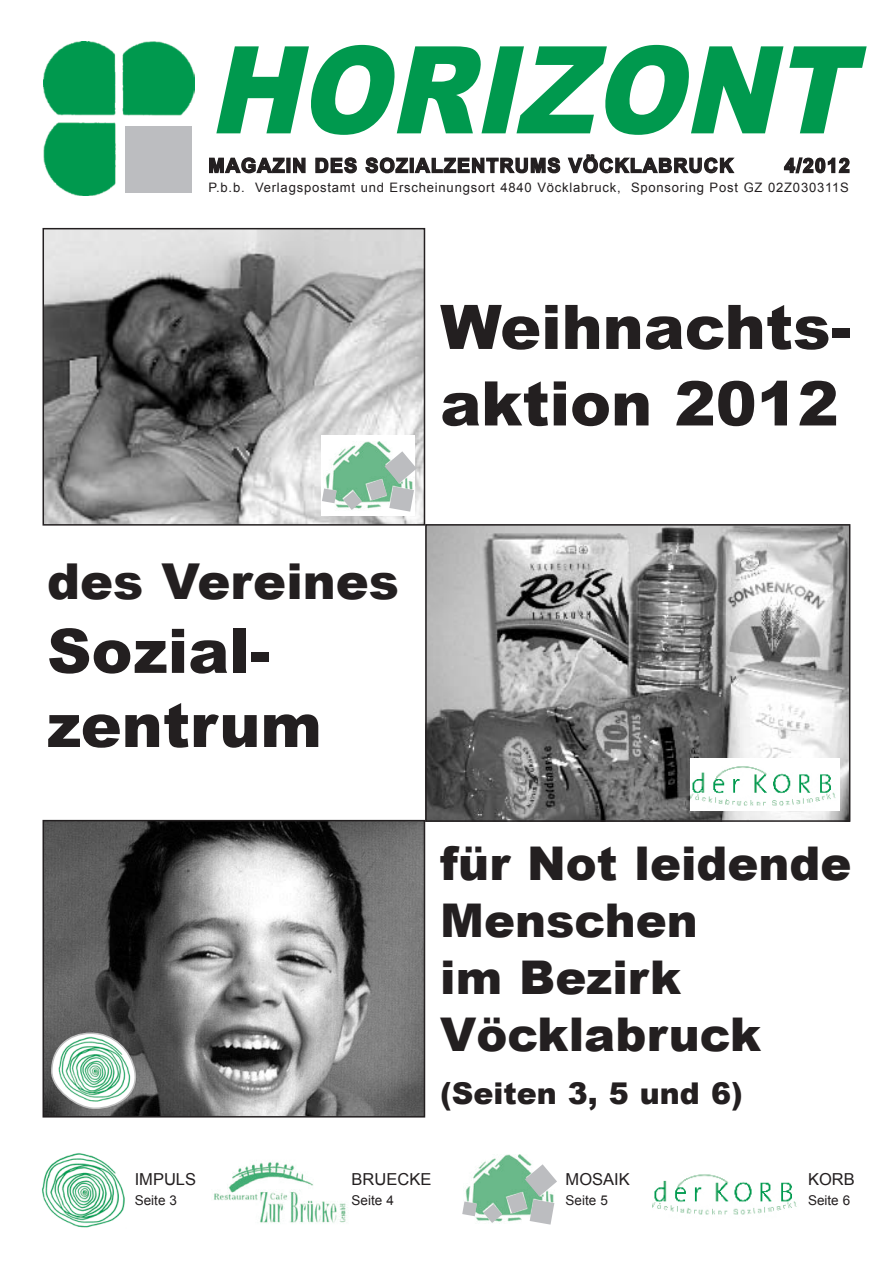
<style>
.page{position:relative;width:893px;height:1263px;background:#fff}
.page>*{position:absolute;margin:0;border:0;box-sizing:border-box;transform-origin:0 0}
.t1{font:italic 900 121.5px "Arial";color:#00994e;scale:.89 1}
.Titelseite{font:900 61.5px "Arial";color:#231f20}
.Titelseite-2{font:900 49.5px "Arial";color:#231f20}
.Titelseite-3{font:900 46.5px "Arial";color:#231f20}
.Titelseite-4{font:900 30px "Arial";color:#231f20}
.t2{font:700 19.5px "Arial";letter-spacing:.06em;color:#231f20}
.KastenText{font:16.5px "Arial";color:#231f20}
.KastenText-2{font:13.5px "Arial";color:#231f20}
.t3{font:13.05px "Arial";letter-spacing:.06em;color:#231f20}
</style>
<div class="page">
<img style="left:43px;top:42px;width:151px;height:154px">
<div style="left:125px;top:126px;width:67px;height:67px;background:#bcbdc0"></div>
<svg style="left:209px;top:157px;width:76px;height:17px"></svg>
<div style="left:286px;top:158px;width:5px;height:15px;border:2px solid #231f20"></div>
<svg style="left:293px;top:157px;width:13px;height:17px"></svg>
<svg style="left:315px;top:157px;width:42px;height:17px"></svg>
<svg style="left:365px;top:157px;width:196px;height:17px"></svg>
<svg style="left:567px;top:154px;width:168px;height:20px"></svg>
<svg style="left:783px;top:157px;width:67px;height:17px"></svg>
<img style="left:465px;top:1155px;width:66px;height:66px">
<svg style="left:483px;top:1164px;width:74px;height:60px"></svg>
<svg style="left:462px;top:1201px;width:15px;height:15px"></svg>
<img style="left:42px;top:1153px;width:83px;height:75px">
<img style="left:214px;top:1160px;width:134px;height:63px">
<img style="left:46px;top:823px;width:376px;height:291px">
<div style="left:43px;top:820px;width:382px;height:297px;border:2px solid #231f20"></div>
<img style="left:428px;top:527px;width:419px;height:292px">
<div style="left:425px;top:524px;width:425px;height:298px;border:2px solid #231f20"></div>
<img style="left:46px;top:231px;width:376px;height:292px">
<div style="left:43px;top:228px;width:382px;height:298px;border:2px solid #231f20"></div>
<div style="left:321px;top:435px;width:93px;height:81px;background:#fff"></div>
<img style="left:325px;top:442px;width:66px;height:66px">
<svg style="left:343px;top:451px;width:74px;height:61px"></svg>
<svg style="left:322px;top:488px;width:15px;height:15px"></svg>
<svg style="left:50px;top:1032px;width:89px;height:78px"></svg>
<img style="left:652px;top:1174px;width:145px;height:41px">
<img style="left:690px;top:759px;width:149px;height:52px">
<p class="t1" style="left:208px;top:2px;width:764px">HORIZONT</p>
<p class="t2" style="left:208px;top:153px;width:526px">MAGAZIN DES SOZIALZENTRUMS VÖCKLABRUCK</p>
<p class="t2" style="left:784px;top:153px;width:67px">4/2012</p>
<p class="t3" style="left:208px;top:179px;width:642px">P.b.b. Verlagspostamt und Erscheinungsort 4840 Vöcklabruck, Sponsoring Post GZ 02Z030311S</p>
<p class="Titelseite" style="left:440px;top:282px;width:412px">Weihnachts-</p>
<p class="Titelseite" style="left:440px;top:359px;width:400px">aktion 2012</p>
<p class="Titelseite-2" style="left:47px;top:545px;width:353px">des Vereines</p>
<p class="Titelseite" style="left:47px;top:606px;width:225px">Sozial-</p>
<p class="Titelseite" style="left:47px;top:680px;width:276px">zentrum</p>
<p class="KastenText" style="left:135px;top:1168px;width:63px">IMPULS</p>
<p class="KastenText-2" style="left:135px;top:1191px;width:44px">Seite 3</p>
<p class="Titelseite-3" style="left:440px;top:830px;width:413px">für Not leidende</p>
<p class="Titelseite-3" style="left:440px;top:887px;width:259px">Menschen</p>
<p class="Titelseite-3" style="left:440px;top:944px;width:242px">im Bezirk</p>
<p class="Titelseite-3" style="left:440px;top:1001px;width:322px">Vöcklabruck</p>
<p class="Titelseite-4" style="left:440px;top:1071px;width:304px">(Seiten 3, 5 und 6)</p>
<p class="KastenText" style="left:352px;top:1168px;width:81px">BRUECKE</p>
<p class="KastenText-2" style="left:352px;top:1191px;width:44px">Seite 4</p>
<p class="KastenText" style="left:566px;top:1168px;width:66px">MOSAIK</p>
<p class="KastenText-2" style="left:566px;top:1191px;width:44px">Seite 5</p>
<p class="KastenText" style="left:808px;top:1168px;width:48px">KORB</p>
<p class="KastenText-2" style="left:808px;top:1191px;width:44px">Seite 6</p>
</div>
